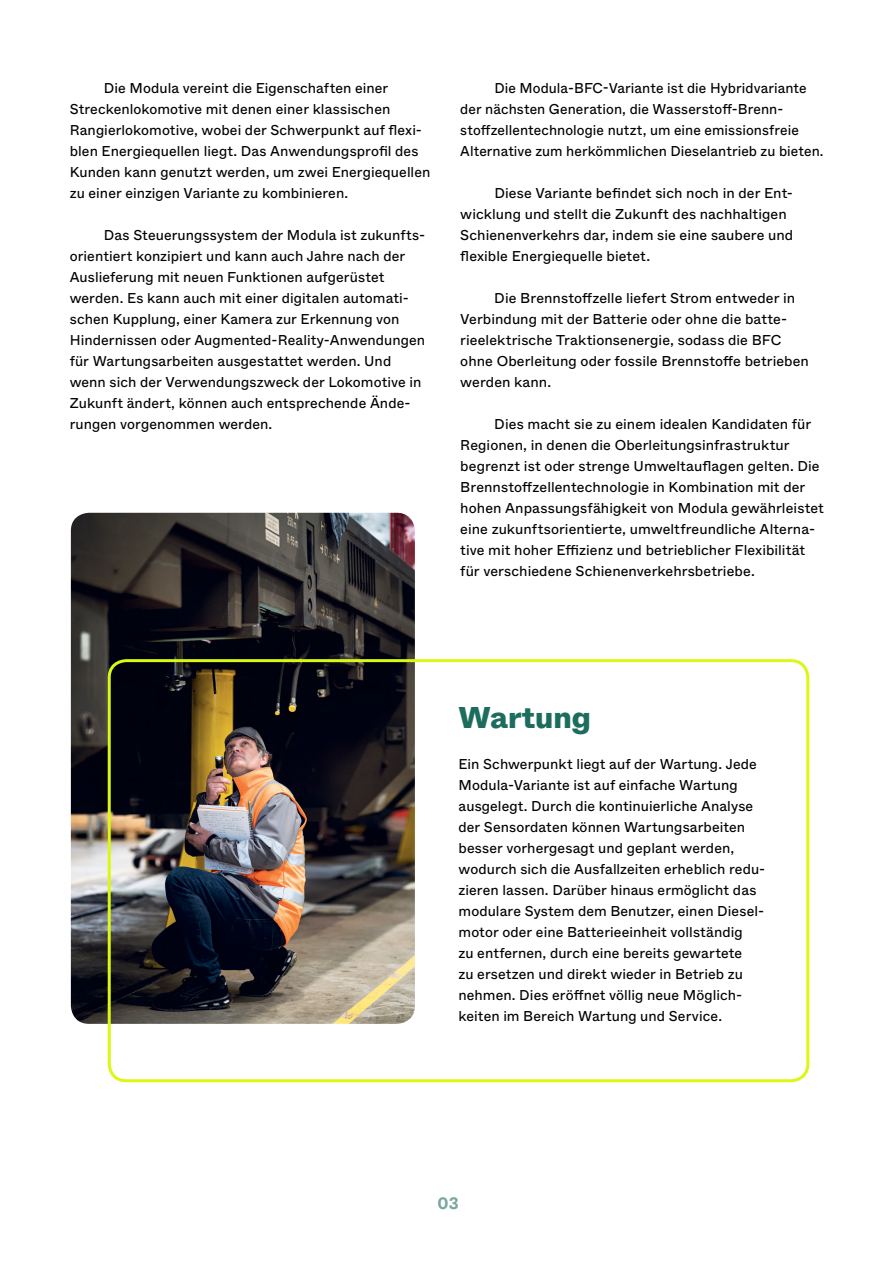
<style>
.page{position:relative;width:893px;height:1263px;background:#fff}
.page>*{position:absolute;margin:0;border:0;box-sizing:border-box;transform-origin:0 0}
.t1{font:800 30px "Vossloh Rolling Stock Whyte";color:#1d6d5e}
.t2{font:700 16.5px "Vossloh Rolling Stock Whyte";color:#77a79e}
.t3{font:14.25px/21px "Vossloh Rolling Stock Whyte";letter-spacing:.005em;color:#000}
</style>
<div class="page">
<img style="left:71px;top:513px;width:344px;height:511px">
<div style="left:108px;top:659px;width:701px;height:423px;border:3px solid #daf811;border-radius:17px"></div>
<p class="t3" style="left:70px;top:78px;width:362px;text-indent:34px">Die Modula vereint die Eigenschaften einer Streckenlokomotive mit denen einer klassischen Rangierlokomotive, wobei der Schwerpunkt auf flexi&shy;blen Energiequellen liegt. Das Anwendungsprofil des Kunden kann genutzt werden, um zwei Energiequellen zu einer einzigen Variante zu kombinieren.</p>
<p class="t3" style="left:70px;top:225px;width:357px;text-indent:34px">Das Steuerungssystem der Modula ist zukunfts&shy;orientiert konzipiert und kann auch Jahre nach der Auslieferung mit neuen Funktionen aufgerüstet werden. Es kann auch mit einer digitalen automati&shy;schen Kupplung, einer Kamera zur Erkennung von Hindernissen oder Augmented-Reality-Anwendungen für Wartungsarbeiten ausgestattet werden. Und wenn sich der Verwendungszweck der Lokomotive in Zukunft ändert, können auch entsprechende Ände&shy;rungen vorgenommen werden.</p>
<p class="t3" style="left:460px;top:78px;width:365px;text-indent:34px">Die Modula-BFC-Variante ist die Hybridvariante der nächsten Generation, die Wasserstoff-Brenn&shy;stoffzellentechnologie nutzt, um eine emissionsfreie Alternative zum herkömmlichen Dieselantrieb zu bieten.</p>
<p class="t3" style="left:460px;top:183px;width:335px;text-indent:34px">Diese Variante befindet sich noch in der Ent&shy;wicklung und stellt die Zukunft des nachhaltigen Schienenverkehrs dar, indem sie eine saubere und flexible Energiequelle bietet.</p>
<p class="t3" style="left:460px;top:288px;width:350px;text-indent:34px">Die Brennstoffzelle liefert Strom entweder in Verbindung mit der Batterie oder ohne die batte&shy;rieelektrische Traktionsenergie, sodass die BFC ohne Oberleitung oder fossile Brennstoffe betrieben werden kann.</p>
<p class="t3" style="left:460px;top:414px;width:365px;text-indent:34px">Dies macht sie zu einem idealen Kandidaten für Regionen, in denen die Oberleitungsinfrastruktur begrenzt ist oder strenge Umweltauflagen gelten. Die Brennstoffzellentechnologie in Kombination mit der hohen Anpassungsfähigkeit von Modula gewährleistet eine zukunftsorientierte, umweltfreundliche Alterna&shy;tive mit hoher Effizienz und betrieblicher Flexibilität für verschiedene Schienenverkehrsbetriebe.</p>
<h1 class="t1" style="left:459px;top:697px;width:134px">Wartung</h1>
<p class="t3" style="left:459px;top:754px;width:308px">Ein Schwerpunkt liegt auf der Wartung. Jede Modula-Variante ist auf einfache Wartung ausgelegt. Durch die kontinuierliche Analyse der Sensordaten können Wartungsarbeiten besser vorhergesagt und geplant werden, wodurch sich die Ausfallzeiten erheblich redu&shy;zieren lassen. Darüber hinaus ermöglicht das modulare System dem Benutzer, einen Diesel&shy;motor oder eine Batterieeinheit vollständig<br>zu entfernen, durch eine bereits gewartete<br>zu ersetzen und direkt wieder in Betrieb zu nehmen. Dies eröffnet völlig neue Möglich&shy;keiten im Bereich Wartung und Service.</p>
<p class="t2" style="left:438px;top:1193px;width:23px">03</p>
</div>
